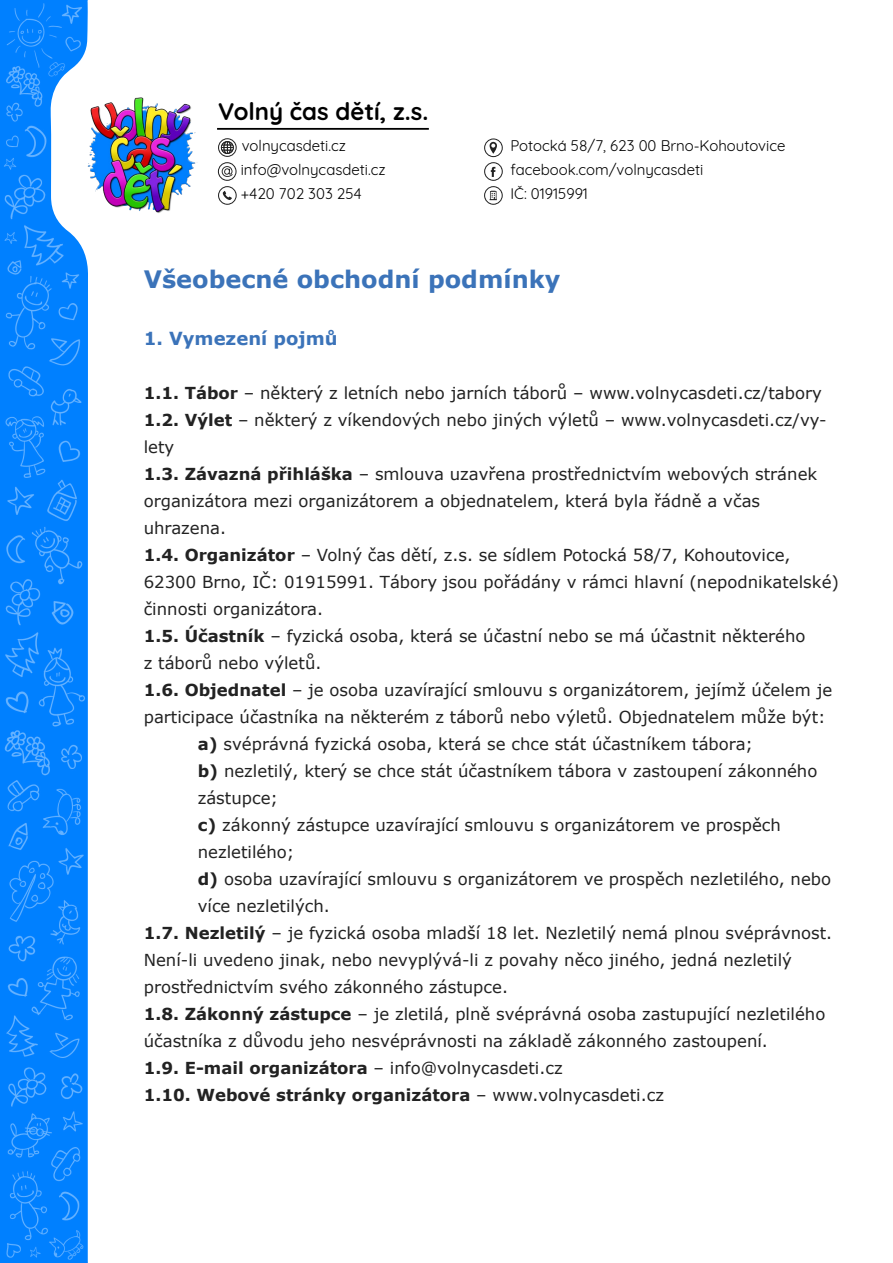
<style>
.page{position:relative;width:893px;height:1263px;background:#fff}
.page>*{position:absolute;margin:0;border:0;box-sizing:border-box;transform-origin:0 0}
.t1{font:700 24px "Verdana";color:#3b73b9}
.t2{font:700 24px "Quicksand";color:#000}
.t3{font:700 18px "Verdana";color:#3b73b9}
.t4{font:16.5px/27px "Verdana";color:#222}
.t5{font:700 16.5px "Verdana";color:#222}
.t6{font:15px/24px "Quicksand";color:#000}
.s1{font-weight:700}
.s2{font-weight:400}
</style>
<div class="page">
<img style="left:1px;top:0;width:428px;height:1263px">
<img style="left:74px;top:87px;width:136px;height:136px">
<hr style="left:217px;top:128px;width:212px;height:2px;background:#000">
<svg style="left:218px;top:138px;width:19px;height:67px"></svg>
<svg style="left:484px;top:138px;width:19px;height:67px"></svg>
<h1 class="t2" style="left:218px;top:91px;width:212px">Volný čas dětí, z.s.</h1>
<p class="t6" style="left:241px;top:132px;width:147px">volnycasdeti.cz info@volnycasdeti.cz +420 702 303 254</p>
<p class="t6" style="left:510px;top:132px;width:276px">Potocká 58/7, 623 00 Brno-Kohoutovice facebook.com/volnycasdeti<br>IČ: 01915991</p>
<p class="t1" style="left:144px;top:263px;width:418px">Všeobecné obchodní podmínky</p>
<p class="t3" style="left:144px;top:326px;width:195px">1. Vymezení pojmů</p>
<p class="t4" style="left:144px;top:380px;width:680px"><span class="s1">1.1. Tábor</span> – některý z letních nebo jarních táborů – www.volnycasdeti.cz/tabory</p>
<p class="t4" style="left:144px;top:407px;width:684px"><span class="s1">1.2. Výlet</span> – některý z víkendových nebo jiných výletů – www.volnycasdeti.cz/vy&shy;lety</p>
<p class="t4" style="left:144px;top:461px;width:675px"><span class="s1">1.3. Závazná přihláška</span> – smlouva uzavřena prostřednictvím webových stránek</p>
<p class="t4" style="left:144px;top:488px;width:618px">organizátora mezi organizátorem a objednatelem, která byla řádně a včas</p>
<p class="t4" style="left:144px;top:515px;width:84px">uhrazena.</p>
<p class="t4" style="left:144px;top:542px;width:697px"><span class="s1">1.4. Organizátor</span> – Volný čas dětí, z.s. se sídlem Potocká 58/7, Kohoutovice,<br>62300 Brno, IČ: 01915991. Tábory jsou pořádány v rámci hlavní (nepodnikatelské)</p>
<p class="t4" style="left:144px;top:596px;width:181px">činnosti organizátora.</p>
<p class="t4" style="left:144px;top:623px;width:663px"><span class="s1">1.5. Účastník</span> – fyzická osoba, která se účastní nebo se má účastnit některého</p>
<p class="t4" style="left:144px;top:650px;width:179px">z táborů nebo výletů.</p>
<p class="t4" style="left:144px;top:677px;width:690px"><span class="s1">1.6. Objednatel</span> – je osoba uzavírající smlouvu s organizátorem, jejímž účelem je participace účastníka na některém z táborů nebo výletů. Objednatelem může být:</p>
<p class="t4" style="left:198px;top:731px;width:557px"><span class="s1">a)</span> svéprávná fyzická osoba, která se chce stát účastníkem tábora;</p>
<p class="t4" style="left:198px;top:758px;width:621px"><span class="s1">b)</span> nezletilý, který se chce stát účastníkem tábora v zastoupení zákonného</p>
<p class="t4" style="left:198px;top:785px;width:82px">zástupce;</p>
<p class="t4" style="left:198px;top:812px;width:585px"><span class="s1">c)</span> zákonný zástupce uzavírající smlouvu s organizátorem ve prospěch</p>
<p class="t4" style="left:198px;top:839px;width:98px">nezletilého;</p>
<p class="t4" style="left:198px;top:866px;width:635px"><span class="s1">d)</span> osoba uzavírající smlouvu s organizátorem ve prospěch nezletilého, nebo více nezletilých.</p>
<p class="t4" style="left:144px;top:920px;width:690px"><span class="s1">1.7. Nezletilý</span> – je fyzická osoba mladší 18 let. Nezletilý nemá plnou svéprávnost.<br>Není-li uvedeno jinak, nebo nevyplývá-li z povahy něco jiného, jedná nezletilý</p>
<p class="t4" style="left:144px;top:974px;width:366px">prostřednictvím svého zákonného zástupce.</p>
<p class="t4" style="left:144px;top:1001px;width:683px"><span class="s1">1.8. Zákonný zástupce</span> – je zletilá, plně svéprávná osoba zastupující nezletilého účastníka z důvodu jeho nesvéprávnosti na základě zákonného zastoupení.</p>
<p class="t5" style="left:144px;top:1057px;width:420px">1.9. E-mail organizátora <span class="s2">– info@volnycasdeti.cz</span></p>
<p class="t5" style="left:144px;top:1084px;width:522px">1.10. Webové stránky organizátora <span class="s2">– www.volnycasdeti.cz</span></p>
</div>
